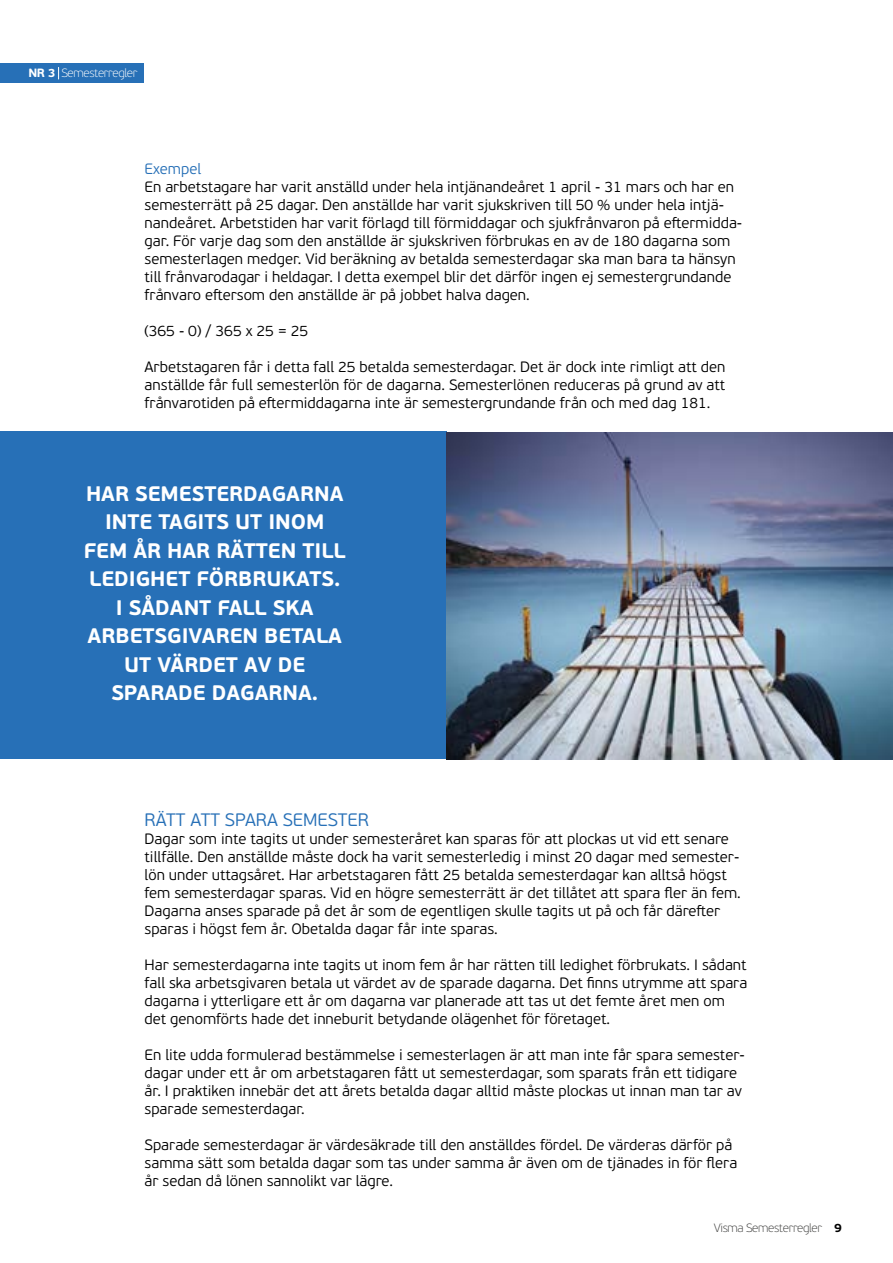
<style>
.page{position:relative;width:893px;height:1263px;background:#fff}
.page>*{position:absolute;margin:0;border:0;box-sizing:border-box;transform-origin:0 0}
.t1{font:700 21px/28.5px "PF Beau Sans Pro";color:#fff;text-align:center}
.t2{font:300 18px "PF Beau Sans Pro";color:#2770b7}
.t3{font:300 15px/18px "PF Beau Sans Pro";color:#000}
.t4{font:300 15px "PF Beau Sans Pro";color:#2770b7}
.t5{font:100 12px "PF Beau Sans Pro";letter-spacing:-.03em;color:#3c3c3b}
.t6{font:100 12px "PF Beau Sans Pro";letter-spacing:-.03em;color:#fff}
.s1{font-weight:700}
.s2{font-weight:700;color:#000}
</style>
<div class="page">
<div style="left:0;top:64px;width:144px;height:19px;background:#2770b7"></div>
<svg style="left:58px;top:67px;width:1px;height:12px"></svg>
<div style="left:0;top:432px;width:446px;height:327px;background:#2770b7"></div>
<img style="left:446px;top:432px;width:447px;height:327px">
<p class="t6" style="left:28px;top:67px;width:111px"><span class="s1">NR 3</span> Semesterregler</p>
<p class="t4" style="left:145px;top:160px;width:58px">Exempel</p>
<p class="t3" style="left:145px;top:178px;width:599px">En arbetstagare har varit anställd under hela intjänandeåret 1 april - 31 mars och har en semesterrätt på 25 dagar. Den anställde har varit sjukskriven till 50 % under hela intjä&shy;nandeåret. Arbetstiden har varit förlagd till förmiddagar och sjukfrånvaron på eftermidda&shy;gar. För varje dag som den anställde är sjukskriven förbrukas en av de 180 dagarna som semesterlagen medger. Vid beräkning av betalda semesterdagar ska man bara ta hänsyn till frånvarodagar i heldagar. I detta exempel blir det därför ingen ej semestergrundande frånvaro eftersom den anställde är på jobbet halva dagen.</p>
<p class="t3" style="left:145px;top:322px;width:165px">(365 - 0) / 365 x 25 = 25</p>
<p class="t3" style="left:145px;top:358px;width:582px;text-align:justify">Arbetstagaren får i detta fall 25 betalda semesterdagar. Det är dock inte rimligt att den anställde får full semesterlön för de dagarna. Semesterlönen reduceras på grund av att frånvarotiden på eftermiddagarna inte är semestergrundande från och med dag 181.</p>
<h1 class="t1" style="left:84px;top:479px;width:263px">HAR SEMESTERDAGARNA<br>INTE TAGITS UT INOM<br>FEM ÅR HAR RÄTTEN TILL<br>LEDIGHET FÖRBRUKATS.<br>I SÅDANT FALL SKA<br>ARBETSGIVAREN BETALA<br>UT VÄRDET AV DE<br>SPARADE DAGARNA.</h1>
<p class="t2" style="left:145px;top:809px;width:226px">RÄTT ATT SPARA SEMESTER</p>
<p class="t3" style="left:145px;top:829px;width:598px">Dagar som inte tagits ut under semesteråret kan sparas för att plockas ut vid ett senare tillfälle. Den anställde måste dock ha varit semesterledig i minst 20 dagar med semester&shy;lön under uttagsåret. Har arbetstagaren fått 25 betalda semesterdagar kan alltså högst fem semesterdagar sparas. Vid en högre semesterrätt är det tillåtet att spara fler än fem.<br>Dagarna anses sparade på det år som de egentligen skulle tagits ut på och får därefter sparas i högst fem år. Obetalda dagar får inte sparas.</p>
<p class="t3" style="left:145px;top:955px;width:604px">Har semesterdagarna inte tagits ut inom fem år har rätten till ledighet förbrukats. I sådant fall ska arbetsgivaren betala ut värdet av de sparade dagarna. Det finns utrymme att spara dagarna i ytterligare ett år om dagarna var planerade att tas ut det femte året men om det genomförts hade det inneburit betydande olägenhet för företaget.</p>
<p class="t3" style="left:145px;top:1045px;width:602px">En lite udda formulerad bestämmelse i semesterlagen är att man inte får spara semester&shy;dagar under ett år om arbetstagaren fått ut semesterdagar, som sparats från ett tidigare år. I praktiken innebär det att årets betalda dagar alltid måste plockas ut innan man tar av sparade semesterdagar.</p>
<p class="t3" style="left:145px;top:1135px;width:594px">Sparade semesterdagar är värdesäkrade till den anställdes fördel. De värderas därför på samma sätt som betalda dagar som tas under samma år även om de tjänades in för flera år sedan då lönen sannolikt var lägre.</p>
<p class="t5" style="left:714px;top:1221px;width:130px">Visma Semesterregler <span class="s2">9</span></p>
</div>
